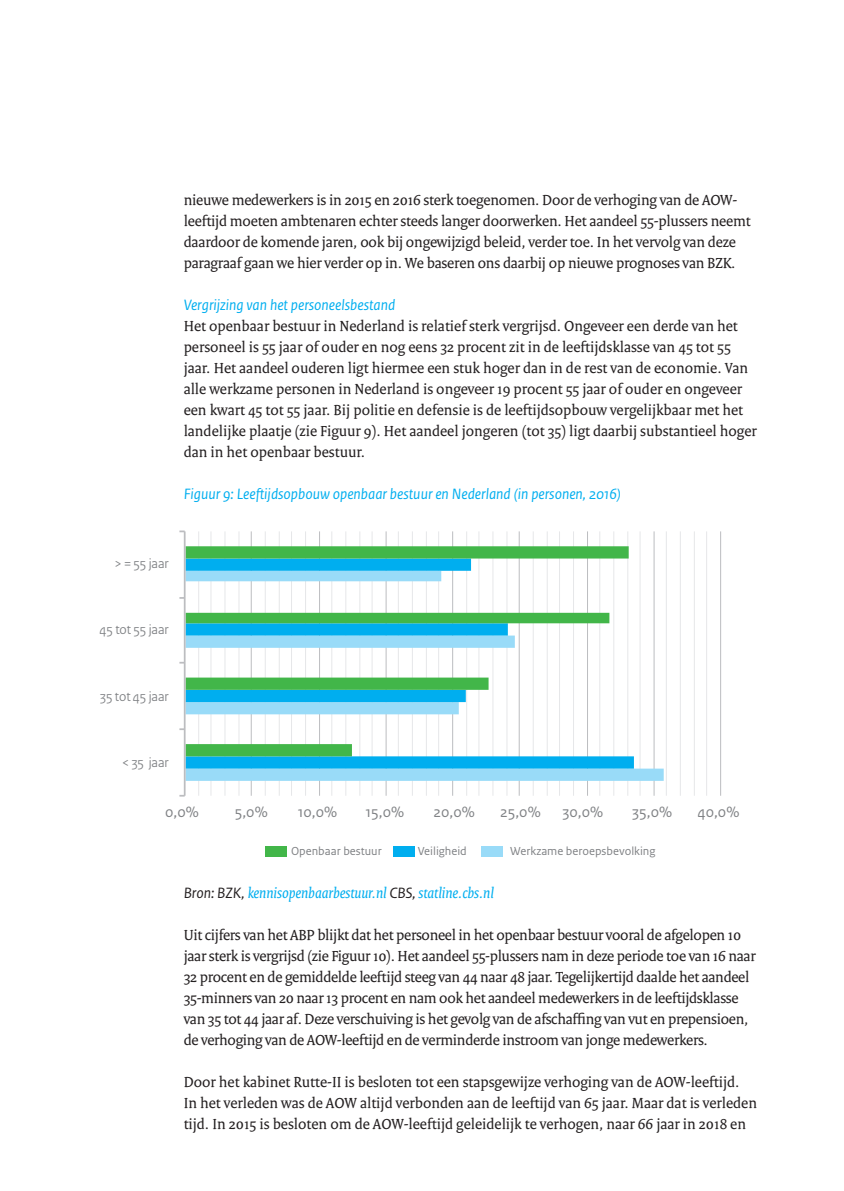
<style>
.page{position:relative;width:844px;height:1191px;background:#fff}
.page>*{position:absolute;margin:0;border:0;box-sizing:border-box;transform-origin:0 0}
._10_RO_Broodtekst_Se{font:15.75px/21px "Rijksoverheid Serif";letter-spacing:-.01em;color:#231f20}
._13_RO_Fotobijschrif{font:italic 15.75px "Rijksoverheid Sans Text";color:#00aeef}
._13_RO_Fotobijschrif-2{font:italic 15.75px "Rijksoverheid Serif";color:#00aeef}
.t1{font:15.75px "Rijksoverheid Sans Text";color:#808285}
._10_RO_Broodtekst_Se-2{font:italic 15.75px "Rijksoverheid Sans Text";color:#00aeef}
.t2{font:14px "Rijksoverheid Sans Heading";color:#808285}
.t3{font:12.25px "Rijksoverheid Sans Text";color:#808285}
.s1{font-family:"Rijksoverheid Sans Text";color:#231f20}
</style>
<div class="page">
<hr style="left:198px;top:531px;width:1px;height:264px;background:#e6e7e9">
<hr style="left:210px;top:531px;width:1px;height:264px;background:#e6e7e9">
<hr style="left:224px;top:531px;width:1px;height:264px;background:#e6e7e9">
<hr style="left:238px;top:531px;width:1px;height:264px;background:#e6e7e9">
<hr style="left:265px;top:531px;width:1px;height:264px;background:#e6e7e9">
<hr style="left:279px;top:531px;width:1px;height:264px;background:#e6e7e9">
<hr style="left:291px;top:531px;width:1px;height:264px;background:#e6e7e9">
<hr style="left:305px;top:531px;width:1px;height:264px;background:#e6e7e9">
<hr style="left:331px;top:531px;width:1px;height:264px;background:#e6e7e9">
<hr style="left:345px;top:531px;width:1px;height:264px;background:#e6e7e9">
<hr style="left:359px;top:531px;width:1px;height:264px;background:#e6e7e9">
<hr style="left:371px;top:531px;width:1px;height:264px;background:#e6e7e9">
<hr style="left:398px;top:531px;width:1px;height:264px;background:#e6e7e9">
<hr style="left:412px;top:531px;width:1px;height:264px;background:#e6e7e9">
<hr style="left:426px;top:531px;width:1px;height:264px;background:#e6e7e9">
<hr style="left:438px;top:531px;width:1px;height:264px;background:#e6e7e9">
<hr style="left:466px;top:531px;width:1px;height:264px;background:#e6e7e9">
<hr style="left:478px;top:531px;width:1px;height:264px;background:#e6e7e9">
<hr style="left:492px;top:531px;width:1px;height:264px;background:#e6e7e9">
<hr style="left:506px;top:531px;width:1px;height:264px;background:#e6e7e9">
<hr style="left:532px;top:531px;width:1px;height:264px;background:#e6e7e9">
<hr style="left:546px;top:531px;width:1px;height:264px;background:#e6e7e9">
<hr style="left:559px;top:531px;width:1px;height:264px;background:#e6e7e9">
<hr style="left:573px;top:531px;width:1px;height:264px;background:#e6e7e9">
<hr style="left:599px;top:531px;width:1px;height:264px;background:#e6e7e9">
<hr style="left:613px;top:531px;width:1px;height:264px;background:#e6e7e9">
<hr style="left:627px;top:531px;width:1px;height:264px;background:#e6e7e9">
<hr style="left:639px;top:531px;width:1px;height:264px;background:#e6e7e9">
<hr style="left:665px;top:531px;width:1px;height:264px;background:#e6e7e9">
<hr style="left:679px;top:531px;width:1px;height:264px;background:#e6e7e9">
<hr style="left:693px;top:531px;width:1px;height:264px;background:#e6e7e9">
<hr style="left:706px;top:531px;width:1px;height:264px;background:#e6e7e9">
<hr style="left:251px;top:531px;width:1px;height:264px;background:#bcbdc0">
<hr style="left:319px;top:531px;width:1px;height:264px;background:#bcbdc0">
<hr style="left:385px;top:531px;width:1px;height:264px;background:#bcbdc0">
<hr style="left:452px;top:531px;width:1px;height:264px;background:#bcbdc0">
<hr style="left:518px;top:531px;width:1px;height:264px;background:#bcbdc0">
<hr style="left:587px;top:531px;width:1px;height:264px;background:#bcbdc0">
<hr style="left:653px;top:531px;width:1px;height:264px;background:#bcbdc0">
<hr style="left:720px;top:531px;width:1px;height:264px;background:#bcbdc0">
<svg style="left:185px;top:571px;width:478px;height:210px"></svg>
<svg style="left:185px;top:558px;width:448px;height:210px;fill:#00aeef"></svg>
<svg style="left:185px;top:546px;width:443px;height:210px"></svg>
<hr style="left:184px;top:531px;width:1px;height:264px;background:#bcbdc0">
<div style="left:265px;top:846px;width:21px;height:11px;background:#42b649"></div>
<div style="left:393px;top:846px;width:21px;height:11px;background:#00aeef"></div>
<div style="left:481px;top:846px;width:22px;height:11px;background:#99dbf8"></div>
<p class="_10_RO_Broodtekst_Se" style="left:184px;top:189px;width:568px">nieuwe medewerkers is in 2015 en 2016 sterk toegenomen. Door de verhoging van de AOW&shy;leeftijd moeten ambtenaren echter steeds langer doorwerken. Het aandeel 55-plussers neemt daardoor de komende jaren, ook bij ongewijzigd beleid, verder toe. In het vervolg van deze paragraaf gaan we hier verder op in. We baseren ons daarbij op nieuwe prognoses van BZK.</p>
<p class="_10_RO_Broodtekst_Se-2" style="left:184px;top:296px;width:213px">Vergrijzing van het personeelsbestand</p>
<p class="_10_RO_Broodtekst_Se" style="left:184px;top:315px;width:574px">Het openbaar bestuur in Nederland is relatief sterk vergrijsd. Ongeveer een derde van het personeel is 55 jaar of ouder en nog eens 32 procent zit in de leeftijdsklasse van 45 tot 55 jaar. Het aandeel ouderen ligt hiermee een stuk hoger dan in de rest van de economie. Van alle werkzame personen in Nederland is ongeveer 19 procent 55 jaar of ouder en ongeveer een kwart 45 tot 55 jaar. Bij politie en defensie is de leeftijdsopbouw vergelijkbaar met het landelijke plaatje (zie Figuur 9). Het aandeel jongeren (tot 35) ligt daarbij substantieel hoger dan in het openbaar bestuur.</p>
<p class="_13_RO_Fotobijschrif" style="left:184px;top:485px;width:438px">Figuur 9: Leeftijdsopbouw openbaar bestuur en Nederland (in personen, 2016)</p>
<p class="t2" style="left:114px;top:555px;width:56px">&gt; = 55 jaar</p>
<p class="t2" style="left:100px;top:621px;width:71px">45 tot 55 jaar</p>
<p class="t2" style="left:100px;top:688px;width:70px">35 tot 45 jaar</p>
<p class="t2" style="left:122px;top:754px;width:48px">&lt; 35 jaar</p>
<p class="t1" style="left:165px;top:803px;width:35px">0,0%</p>
<p class="t1" style="left:235px;top:803px;width:34px">5,0%</p>
<p class="t1" style="left:298px;top:803px;width:41px">10,0%</p>
<p class="t1" style="left:365px;top:803px;width:40px">15,0%</p>
<p class="t1" style="left:433px;top:803px;width:43px">20,0%</p>
<p class="t1" style="left:500px;top:803px;width:42px">25,0%</p>
<p class="t1" style="left:562px;top:803px;width:42px">30,0%</p>
<p class="t1" style="left:632px;top:803px;width:41px">35,0%</p>
<p class="t1" style="left:697px;top:803px;width:43px">40,0%</p>
<p class="t3" style="left:291px;top:844px;width:92px">Openbaar bestuur</p>
<p class="t3" style="left:417px;top:844px;width:51px">Veiligheid</p>
<p class="t3" style="left:510px;top:844px;width:147px">Werkzame beroepsbevolking</p>
<p class="_13_RO_Fotobijschrif-2" style="left:184px;top:883px;width:311px"><span class="s1">Bron: BZK,</span> kennisopenbaarbestuur.nl <span class="s1">CBS,</span> statline.cbs.nl</p>
<p class="_10_RO_Broodtekst_Se" style="left:184px;top:924px;width:573px">Uit cijfers van het ABP blijkt dat het personeel in het openbaar bestuur vooral de afgelopen 10 jaar sterk is vergrijsd (zie Figuur 10). Het aandeel 55-plussers nam in deze periode toe van 16 naar 32 procent en de gemiddelde leeftijd steeg van 44 naar 48 jaar. Tegelijkertijd daalde het aandeel 35-minners van 20 naar 13 procent en nam ook het aandeel medewerkers in de leeftijdsklasse van 35 tot 44 jaar af. Deze verschuiving is het gevolg van de afschaffing van vut en prepensioen, de verhoging van de AOW-leeftijd en de verminderde instroom van jonge medewerkers.</p>
<p class="_10_RO_Broodtekst_Se" style="left:184px;top:1071px;width:574px">Door het kabinet Rutte-II is besloten tot een stapsgewijze verhoging van de AOW-leeftijd.<br>In het verleden was de AOW altijd verbonden aan de leeftijd van 65 jaar. Maar dat is verleden tijd. In 2015 is besloten om de AOW-leeftijd geleidelijk te verhogen, naar 66 jaar in 2018 en</p>
</div>
